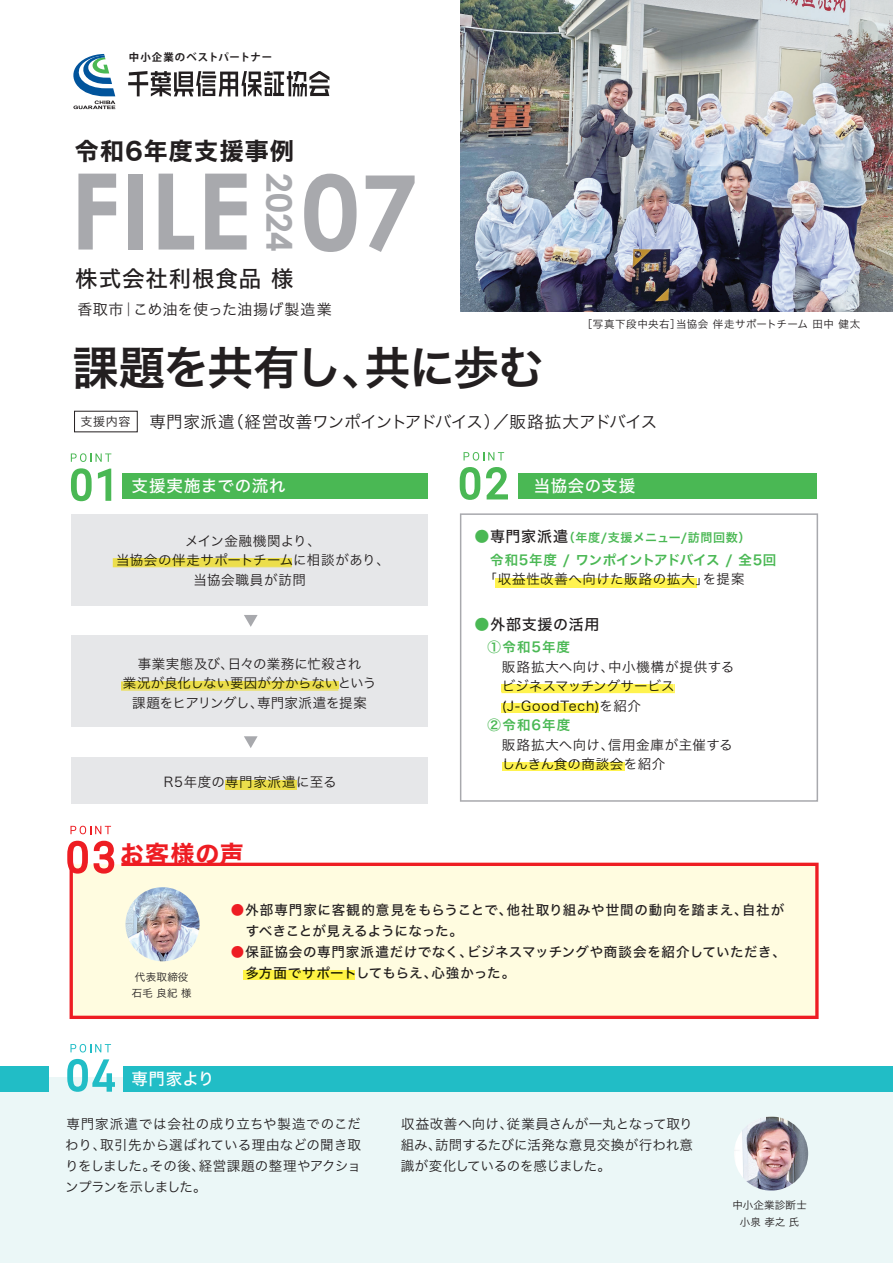
<style>
.page{position:relative;width:893px;height:1263px;background:#fff}
.page>*{position:absolute;margin:0;border:0;box-sizing:border-box;transform-origin:0 0}
.t1{font:700 105.75px "Century Gothic";color:#a8a9ad}
.t2{font:46.2px "Hiragino Sans W6";letter-spacing:-.035em;color:#231f20}
.t3{font:700 35.1px "Century Gothic";color:#a8a9ad}
.t4{font:24px "Hiragino Sans W7";letter-spacing:.05em;color:#231f20}
.t5{font:24px "Hiragino Sans W7";letter-spacing:.04em;color:#ee1d23}
.t6{font:22.5px "Hiragino Sans W5";letter-spacing:.035em;color:#231f20}
.t7{font:16.5px "Hiragino Sans W3";letter-spacing:-.02em;color:#231f20}
.t8{font:16.5px "Hiragino Sans W5";letter-spacing:.035em;color:#fff}
.t9{font:15px "Hiragino Sans W3";letter-spacing:.025em;color:#231f20}
.t10{font:15px "Hiragino Sans W5";letter-spacing:.045em;color:#231f20}
.t11{font:13.5px/21px "Hiragino Sans W3";letter-spacing:.01em;color:#231f20;text-align:justify}
.t12{font:13.5px/21px "Hiragino Sans W5";letter-spacing:.045em;color:#231f20}
.t13{font:13.5px/19.5px "Hiragino Sans W3";letter-spacing:.02em;color:#1a1a00}
.t14{font:13.5px "Hiragino Sans W6";letter-spacing:-.01em;color:#4ab854}
.t15{font:13.5px "Hiragino Sans W5";letter-spacing:.015em;color:#1a1a00}
.t16{font:13.5px "Hiragino Sans W3";letter-spacing:.04em;color:#1a1a00}
.t17{font:13.5px "Hiragino Sans W3";letter-spacing:-.02em;color:#1a1a00}
.t18{font:13.5px "Hiragino Sans W3";letter-spacing:-.015em;color:#231f20}
.t19{font:13.5px "Hiragino Sans W3";letter-spacing:.055em;color:#231f20}
.t20{font:13.5px "Hiragino Sans W3";letter-spacing:.04em;color:#231f20}
.t21{font:13.5px "Hiragino Sans W6";letter-spacing:.05em;color:#4ab854}
.t22{font:13.5px "Hiragino Sans W3";letter-spacing:.045em;color:#231f20}
.t23{font:12px "Hiragino Sans W6";letter-spacing:.05em;color:#4ab854}
.t24{font:10.5px "Hiragino Sans W3";letter-spacing:.045em;color:#231f20}
.t25{font:10.5px/16.5px "Hiragino Sans W3";letter-spacing:.025em;color:#231f20}
.t26{font:700 10.35px "Koz Go Pr 6 N";letter-spacing:.085em;color:#231f20}
.s1{font-size:103.8px}
.s2{font-size:12px}
.s3{font-family:"Hiragino Sans W5";font-size:15px}
.s4{font-family:"Hiragino Sans W5";font-size:15px;color:#231f20}
.s5{color:#4ab854}
.s6{color:#ee1d23}
</style>
<div class="page">
<div style="left:0;top:1078px;width:893px;height:185px;background:#ebf7f7"></div>
<svg style="left:128px;top:71px;width:201px;height:25px"></svg>
<svg style="left:73px;top:54px;width:42px;height:55px"></svg>
<img style="left:460px;top:0;width:433px;height:312px">
<img style="left:734px;top:1116px;width:74px;height:74px;border-radius:37px">
<div style="left:70px;top:863px;width:749px;height:156px;background:#fffce0"></div>
<div style="left:123px;top:473px;width:305px;height:25px;background:#4ab854"></div>
<svg style="left:460px;top:513px;width:358px;height:289px"></svg>
<div style="left:518px;top:473px;width:298px;height:25px;background:#4ab854"></div>
<svg style="left:71px;top:453px;width:40px;height:9px"></svg>
<svg style="left:71px;top:468px;width:21px;height:33px"></svg>
<svg style="left:98px;top:469px;width:13px;height:32px"></svg>
<svg style="left:464px;top:452px;width:40px;height:9px"></svg>
<svg style="left:460px;top:467px;width:20px;height:33px"></svg>
<svg style="left:486px;top:467px;width:22px;height:32px"></svg>
<svg style="left:70px;top:826px;width:41px;height:8px"></svg>
<svg style="left:67px;top:841px;width:21px;height:32px"></svg>
<svg style="left:94px;top:841px;width:20px;height:32px"></svg>
<svg style="left:70px;top:1044px;width:41px;height:8px"></svg>
<svg style="left:67px;top:1059px;width:48px;height:33px"></svg>
<div style="left:123px;top:1066px;width:770px;height:25px;background:#21bdc6"></div>
<div style="left:0;top:1066px;width:49px;height:25px;background:#21bdc6"></div>
<div style="left:71px;top:636px;width:356px;height:91px;background:#e6e7e9"></div>
<div style="left:71px;top:515px;width:356px;height:91px;background:#e6e7e9"></div>
<div style="left:71px;top:757px;width:356px;height:47px;background:#e6e7e9"></div>
<svg style="left:244px;top:615px;width:14px;height:12px"></svg>
<svg style="left:244px;top:736px;width:14px;height:12px"></svg>
<img style="left:125px;top:887px;width:75px;height:74px;border-radius:37px">
<svg style="left:113px;top:558px;width:179px;height:9px"></svg>
<div style="left:118px;top:558px;width:174px;height:8px;background:#ecde4b"></div>
<hr style="left:495px;top:585px;width:201px;height:2px;background:#fff34f">
<div style="left:495px;top:578px;width:201px;height:7px;background:#fff34f"></div>
<svg style="left:501px;top:684px;width:174px;height:9px"></svg>
<div style="left:501px;top:684px;width:172px;height:8px;background:#fff34f"></div>
<div style="left:501px;top:703px;width:98px;height:9px;background:#fff34f"></div>
<svg style="left:121px;top:681px;width:217px;height:10px"></svg>
<div style="left:124px;top:681px;width:214px;height:8px;background:#ecde4b"></div>
<hr style="left:225px;top:787px;width:72px;height:3px;background:#ecde4b">
<div style="left:225px;top:780px;width:72px;height:7px;background:#ecde4b"></div>
<hr style="left:502px;top:770px;width:122px;height:1px;background:#fff34f">
<div style="left:502px;top:762px;width:122px;height:8px;background:#fff34f"></div>
<hr style="left:243px;top:979px;width:111px;height:1px;background:#fff343">
<div style="left:243px;top:970px;width:111px;height:9px;background:#fff343"></div>
<p class="t26" style="left:129px;top:52px;width:145px">中小企業のベストパートナー</p>
<h3 class="t4" style="left:75px;top:133px;width:221px">令和6年度支援事例</h3>
<h1 class="t1" style="left:70px;top:131px;width:349px">FILE <span class="s1">07</span></h1>
<h3 class="t3" style="left:306px;top:173px;width:80px;rotate:90deg">2024</h3>
<h3 class="t6" style="left:75px;top:259px;width:220px">株式会社利根食品 様</h3>
<p class="t9" style="left:77px;top:296px;width:256px">香取市｜こめ油を使った油揚げ製造業</p>
<h2 class="t2" style="left:72px;top:325px;width:473px">課題を共有し、共に歩む</h2>
<p class="t24" style="left:582px;top:314px;width:280px">［写真下段中央右］当協会 伴走サポートチーム 田中 健太</p>
<p class="t7" style="left:80px;top:407px;width:578px"><span class="s2">支援内容</span> 専門家派遣（経営改善ワンポイントアドバイス）／販路拡大アドバイス</p>
<p class="t8" style="left:132px;top:471px;width:156px">支援実施までの流れ</p>
<p class="t8" style="left:534px;top:471px;width:103px">当協会の支援</p>
<p class="t11" style="left:185px;top:529px;width:137px">メイン金融機関より、</p>
<p class="t22" style="left:193px;top:567px;width:114px">当協会職員が訪問</p>
<p class="t13" style="left:116px;top:549px;width:275px">当協会の伴走サポートチームに相談があり、</p>
<p class="t11" style="left:138px;top:652px;width:225px">事業実態及び、日々の業務に忙殺され</p>
<p class="t18" style="left:132px;top:690px;width:236px">課題をヒアリングし、専門家派遣を提案</p>
<p class="t17" style="left:123px;top:671px;width:255px">業況が良化しない要因が分からないという</p>
<p class="t13" style="left:164px;top:771px;width:174px">R5年度の専門家派遣に至る</p>
<p class="t23" style="left:474px;top:527px;width:278px"><span class="s3">●</span><span class="s4">専門家派遣</span>（年度/支援メニュー/訪問回数）</p>
<p class="t14" style="left:490px;top:547px;width:288px">令和5年度 / ワンポイントアドバイス / 全5回</p>
<p class="t16" style="left:483px;top:567px;width:263px">「収益性改善へ向けた販路の拡大」を提案</p>
<p class="t10" style="left:474px;top:611px;width:126px"><span class="s5">●</span>外部支援の活用</p>
<p class="t21" style="left:487px;top:635px;width:84px">①令和5年度</p>
<p class="t19" style="left:502px;top:655px;width:234px">販路拡大へ向け、中小機構が提供する</p>
<p class="t13" style="left:487px;top:675px;width:189px">　ビジネスマッチングサービス　(J-GoodTech)を紹介　</p>
<p class="t21" style="left:487px;top:713px;width:84px">②令和6年度</p>
<p class="t20" style="left:502px;top:733px;width:232px">販路拡大へ向け、信用金庫が主催する</p>
<p class="t13" style="left:487px;top:753px;width:179px">　しんきん食の商談会を紹介</p>
<h3 class="t5" style="left:120px;top:835px;width:125px">お客様の声</h3>
<p class="t12" style="left:246px;top:899px;width:540px;text-indent:-15px"><span class="s6">●</span>外部専門家に客観的意見をもらうことで、他社取り組みや世間の動向を踏まえ、自社がすべきことが見えるようになった。</p>
<p class="t12" style="left:231px;top:941px;width:557px"><span class="s6">●</span>保証協会の専門家派遣だけでなく、ビジネスマッチングや商談会を紹介していただき、</p>
<p class="t25" style="left:132px;top:968px;width:61px">代表取締役石毛 良紀 様</p>
<p class="t15" style="left:231px;top:961px;width:286px">　多方面でサポートしてもらえ、心強かった。</p>
<p class="t8" style="left:132px;top:1063px;width:84px">専門家より</p>
<p class="t11" style="left:65px;top:1112px;width:297px">専門家派遣では会社の成り立ちや製造でのこだわり、取引先から選ばれている理由などの聞き取りをしました。その後、経営課題の整理やアクションプランを示しました。</p>
<p class="t11" style="left:401px;top:1112px;width:294px;text-indent:-14px">　収益改善へ向け、従業員さんが一丸となって取り組み、訪問するたびに活発な意見交換が行われ意識が変化しているのを感じました。</p>
<p class="t25" style="left:732px;top:1196px;width:76px;text-align:center">中小企業診断士小泉 孝之 氏</p>
</div>
